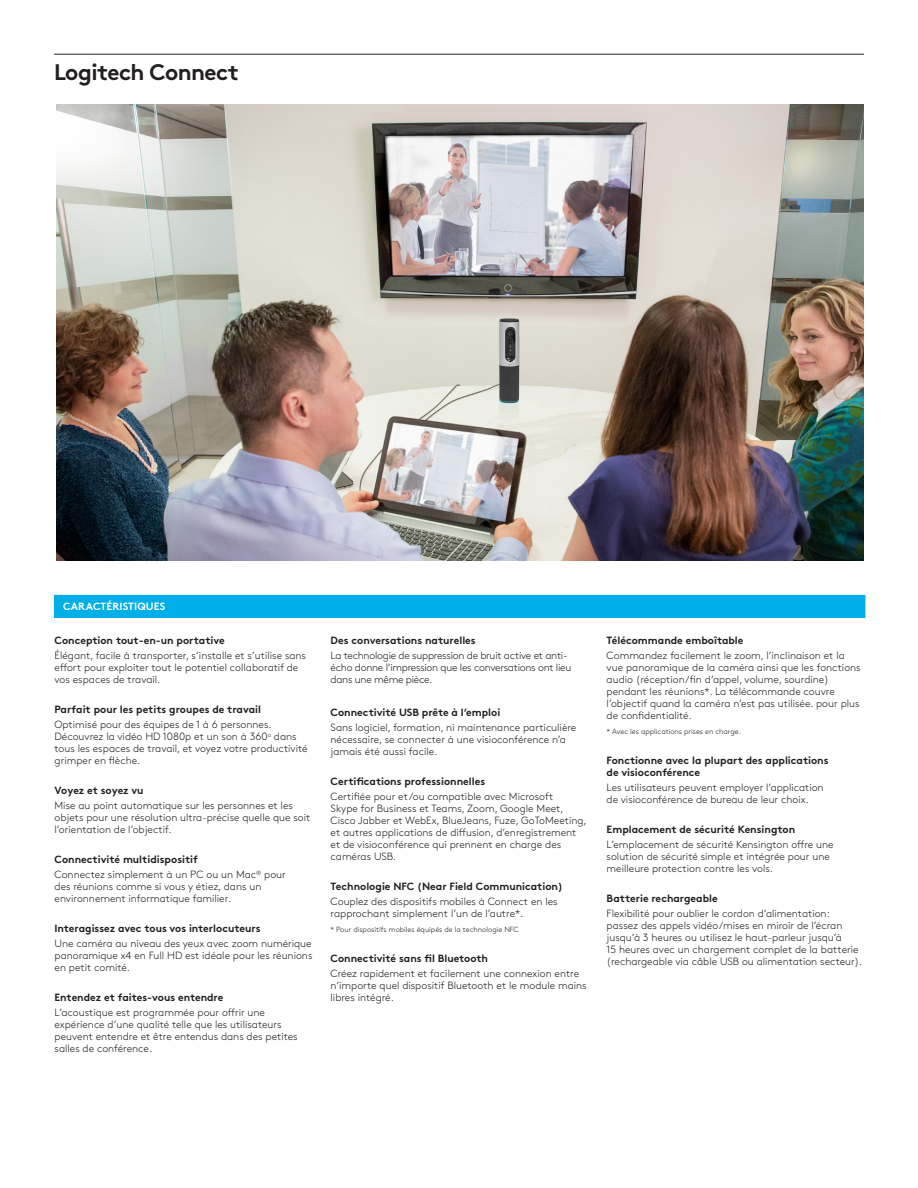
<style>
.page{position:relative;width:918px;height:1188px;background:#fff}
.page>*{position:absolute;margin:0;border:0;box-sizing:border-box;transform-origin:0 0}
.Headers{font:700 22.5px "Brown Pro";letter-spacing:-.025em;color:#231f20}
.Chart-Body{font:300 10.5px/12px "Brown Pro";color:#231f20}
.Chart-Body-2{font:700 10.5px/12px "Brown Pro";color:#231f20}
.Chart-Body-3{font:300 10.5px/12px "Brown Pro";letter-spacing:-.025em;color:#231f20}
.Text_in_Box{font:700 10.5px "Brown Pro";letter-spacing:.01em;color:#fff}
.Chart-Body-4{font:300 7.5px "Brown Pro";color:#231f20}
</style>
<div class="page">
<hr style="left:54px;top:54px;width:810px;height:1px;background:#231f20">
<img style="left:57px;top:105px;width:807px;height:455px">
<div style="left:55px;top:596px;width:810px;height:21px;background:#00afe7"></div>
<div style="left:54px;top:595px;width:811px;height:23px;border:2px solid #00afe7"></div>
<p class="Headers" style="left:54px;top:54px;width:186px">Logitech Connect</p>
<p class="Text_in_Box" style="left:63px;top:598px;width:104px">CARACTÉRISTIQUES</p>
<p class="Chart-Body-2" style="left:55px;top:634px;width:172px">Conception tout-en-un portative</p>
<p class="Chart-Body" style="left:55px;top:649px;width:253px">Élégant, facile à transporter, s’installe et s’utilise sans effort pour exploiter tout le potentiel collaboratif de vos espaces de travail.</p>
<p class="Chart-Body-2" style="left:55px;top:703px;width:208px">Parfait pour les petits groupes de travail</p>
<p class="Chart-Body" style="left:55px;top:718px;width:255px">Optimisé pour des équipes de 1 à 6 personnes.<br>Découvrez la vidéo HD 1080p et un son à 360<sup>o</sup> dans tous les espaces de travail, et voyez votre productivité grimper en flèche.</p>
<p class="Chart-Body-2" style="left:55px;top:784px;width:91px">Voyez et soyez vu</p>
<p class="Chart-Body" style="left:55px;top:799px;width:257px">Mise au point automatique sur les personnes et les objets pour une résolution ultra-précise quelle que soit l’orientation de l’objectif.</p>
<p class="Chart-Body-2" style="left:55px;top:853px;width:145px">Connectivité multidispositif</p>
<p class="Chart-Body" style="left:55px;top:868px;width:233px">Connectez simplement à un PC ou un Mac<sup>®</sup> pour des réunions comme si vous y étiez, dans un environnement informatique familier.</p>
<p class="Chart-Body-2" style="left:55px;top:922px;width:208px">Interagissez avec tous vos interlocuteurs</p>
<p class="Chart-Body" style="left:55px;top:937px;width:259px;text-align:justify">Une caméra au niveau des yeux avec zoom numérique panoramique x4 en Full HD est idéale pour les réunions en petit comité.</p>
<p class="Chart-Body-2" style="left:55px;top:991px;width:170px">Entendez et faites-vous entendre</p>
<p class="Chart-Body" style="left:55px;top:1006px;width:245px">L’acoustique est programmée pour offrir une expérience d’une qualité telle que les utilisateurs peuvent entendre et être entendus dans des petites salles de conférence.</p>
<p class="Chart-Body-2" style="left:331px;top:634px;width:147px">Des conversations naturelles</p>
<p class="Chart-Body-3" style="left:331px;top:649px;width:242px">La technologie de suppression de bruit active et anti&shy;écho donne l’impression que les conversations ont lieu dans une même pièce.</p>
<p class="Chart-Body-2" style="left:331px;top:706px;width:171px">Connectivité USB prête à l’emploi</p>
<p class="Chart-Body" style="left:331px;top:721px;width:247px">Sans logiciel, formation, ni maintenance particulière nécessaire, se connecter à une visioconférence n’a jamais été aussi facile.</p>
<p class="Chart-Body-2" style="left:331px;top:775px;width:156px">Certifications professionnelles</p>
<p class="Chart-Body" style="left:331px;top:790px;width:258px">Certifiée pour et/ou compatible avec Microsoft<br>Skype for Business et Teams, Zoom, Google Meet, Cisco Jabber et WebEx, BlueJeans, Fuze, GoToMeeting, et autres applications de diffusion, d’enregistrement et de visioconférence qui prennent en charge des caméras USB.</p>
<p class="Chart-Body-2" style="left:331px;top:880px;width:234px">Technologie NFC (Near Field Communication)</p>
<p class="Chart-Body" style="left:331px;top:895px;width:229px">Couplez des dispositifs mobiles à Connect en les rapprochant simplement l’un de l’autre*.</p>
<p class="Chart-Body-4" style="left:331px;top:924px;width:190px">* Pour dispositifs mobiles équipés de la technologie NFC</p>
<p class="Chart-Body-2" style="left:331px;top:952px;width:159px">Connectivité sans fil Bluetooth</p>
<p class="Chart-Body" style="left:331px;top:967px;width:258px">Créez rapidement et facilement une connexion entre n’importe quel dispositif Bluetooth et le module mains libres intégré.</p>
<p class="Chart-Body-2" style="left:607px;top:634px;width:138px">Télécommande emboîtable</p>
<p class="Chart-Body" style="left:607px;top:649px;width:256px">Commandez facilement le zoom, l’inclinaison et la vue panoramique de la caméra ainsi que les fonctions audio (réception/fin d’appel, volume, sourdine) pendant les réunions*. La télécommande couvre l’objectif quand la caméra n’est pas utilisée. pour plus de confidentialité.</p>
<p class="Chart-Body-4" style="left:607px;top:726px;width:136px">* Avec les applications prises en charge.</p>
<p class="Chart-Body-2" style="left:607px;top:754px;width:224px">Fonctionne avec la plupart des applications de visioconférence</p>
<p class="Chart-Body" style="left:607px;top:781px;width:219px">Les utilisateurs peuvent employer l’application de visioconférence de bureau de leur choix.</p>
<p class="Chart-Body-2" style="left:607px;top:823px;width:190px">Emplacement de sécurité Kensington</p>
<p class="Chart-Body" style="left:607px;top:838px;width:229px">L’emplacement de sécurité Kensington offre une solution de sécurité simple et intégrée pour une meilleure protection contre les vols.</p>
<p class="Chart-Body-2" style="left:607px;top:892px;width:113px">Batterie rechargeable</p>
<p class="Chart-Body" style="left:607px;top:907px;width:257px">Flexibilité pour oublier le cordon d’alimentation: passez des appels vidéo/mises en miroir de l’écran jusqu’à 3 heures ou utilisez le haut-parleur jusqu’à<br>15 heures avec un chargement complet de la batterie (rechargeable via câble USB ou alimentation secteur).</p>
</div>
